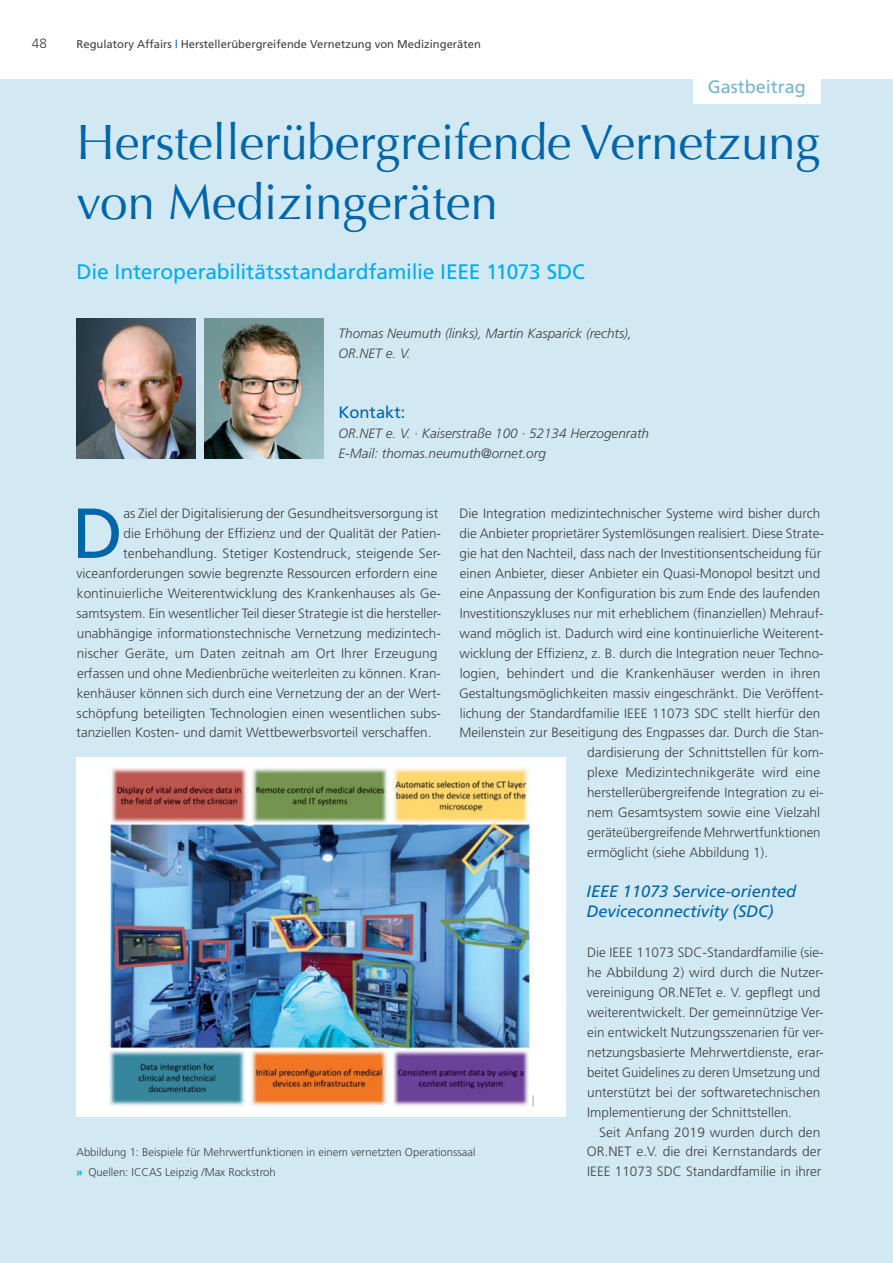
<style>
.page{position:relative;width:893px;height:1263px;background:#fff}
.page>*{position:absolute;margin:0;border:0;box-sizing:border-box;transform-origin:0 0}
.t1{font:70.65px "Frutiger LT Std";color:#0066a9}
.t2{font:49.5px/59.8px "Optima";letter-spacing:-.005em;color:#0066a9}
.t3{font:21px "Frutiger LT Std";letter-spacing:-.01em;color:#00aeef}
.t4{font:18px "Frutiger LT Std";color:#76b4cf}
.t5{font:italic 16.5px/20px "Frutiger";letter-spacing:-.005em;color:#0066a9}
.t6{font:16.5px "Frutiger LT Std";color:#0066a9}
.t7{font:300 13.5px/20px "Frutiger LT Std";color:#414042}
.t8{font:italic 300 13.5px/20px "Frutiger LT Std";color:#414042}
.t9{font:300 11.25px/20px "Frutiger LT Std";color:#414042}
.t10{font:11.25px "Frutiger";color:#414042}
.s1{color:#0066a9}
.s2{font-weight:700;color:#00aeef}
</style>
<div class="page">
<div style="left:0;top:79px;width:893px;height:1184px;background:#d2e9f3"></div>
<div style="left:693px;top:69px;width:128px;height:34px;background:#fff"></div>
<img style="left:77px;top:318px;width:119px;height:140px">
<img style="left:204px;top:318px;width:119px;height:140px">
<div style="left:77px;top:757px;width:489px;height:359px;background:#fff"></div>
<img style="left:108px;top:768px;width:426px;height:339px">
<p class="t7" style="left:32px;top:33px;width:17px">48</p>
<p class="t10" style="left:77px;top:37px;width:406px">Regulatory Affairs <span class="s1">|</span> Herstellerübergreifende Vernetzung von Medizingeräten</p>
<h3 class="t4" style="left:708px;top:76px;width:100px">Gastbeitrag</h3>
<h2 class="t2" style="left:77px;top:113px;width:745px">Herstellerübergreifende Vernetzung von Medizingeräten</h2>
<h3 class="t3" style="left:77px;top:259px;width:510px">Die Interoperabilitätsstandardfamilie IEEE 11073 SDC</h3>
<p class="t8" style="left:338px;top:324px;width:295px">Thomas Neumuth (links), Martin Kasparick (rechts),<br>OR.NET e. V.</p>
<p class="t6" style="left:338px;top:403px;width:68px">Kontakt:</p>
<p class="t8" style="left:338px;top:424px;width:312px">OR.NET e. V. · Kaiserstraße 100 · 52134 Herzogenrath<br>E-Mail: thomas.neumuth@ornet.org</p>
<h1 class="t1" style="left:72px;top:492px;width:53px">D</h1>
<p class="t7" style="left:123px;top:503px;width:316px">as Ziel der Digitalisierung der Gesundheitsversorgung ist</p>
<p class="t7" style="left:124px;top:523px;width:319px">die Erhöhung der Effizienz und der Qualität der Patien-</p>
<p class="t7" style="left:123px;top:543px;width:320px">tenbehandlung. Stetiger Kostendruck, steigende Ser-</p>
<p class="t7" style="left:77px;top:563px;width:362px">viceanforderungen sowie begrenzte Ressourcen erfordern eine</p>
<p class="t7" style="left:77px;top:583px;width:366px">kontinuierliche Weiterentwicklung des Krankenhauses als Ge-</p>
<p class="t7" style="left:77px;top:603px;width:366px">samtsystem. Ein wesentlicher Teil dieser Strategie ist die hersteller-</p>
<p class="t7" style="left:77px;top:623px;width:366px">unabhängige informationstechnische Vernetzung medizintech-</p>
<p class="t7" style="left:77px;top:643px;width:362px">nischer Geräte, um Daten zeitnah am Ort Ihrer Erzeugung</p>
<p class="t7" style="left:77px;top:663px;width:365px">erfassen und ohne Medienbrüche weiterleiten zu können. Kran-</p>
<p class="t7" style="left:77px;top:683px;width:366px">kenhäuser können sich durch eine Vernetzung der an der Wert-</p>
<p class="t7" style="left:77px;top:703px;width:366px">schöpfung beteiligten Technologien einen wesentlichen subs-</p>
<p class="t7" style="left:77px;top:723px;width:357px">tanziellen Kosten- und damit Wettbewerbsvorteil verschaffen.</p>
<p class="t7" style="left:459px;top:503px;width:366px">Die Integration medizintechnischer Systeme wird bisher durch die Anbieter proprietärer Systemlösungen realisiert. Diese Strate&shy;gie hat den Nachteil, dass nach der Investitionsentscheidung für einen Anbieter, dieser Anbieter ein Quasi-Monopol besitzt und eine Anpassung der Konfiguration bis zum Ende des laufenden Investitionszykluses nur mit erheblichem (finanziellen) Mehrauf&shy;wand möglich ist. Dadurch wird eine kontinuierliche Weiterent&shy;wicklung der Effizienz, z. B. durch die Integration neuer Techno&shy;logien, behindert und die Krankenhäuser werden in ihren Gestaltungsmöglichkeiten massiv eingeschränkt. Die Veröffent&shy;lichung der Standardfamilie IEEE 11073 SDC stellt hierfür den Meilenstein zur Beseitigung des Engpasses dar. Durch die Stan-</p>
<p class="t9" style="left:77px;top:1143px;width:401px">Abbildung 1: Beispiele für Mehrwertfunktionen in einem vernetzten Operationssaal <span class="s2">»</span> Quellen: ICCAS Leipzig /Max Rockstroh</p>
<p class="t7" style="left:587px;top:743px;width:238px">dardisierung der Schnittstellen für kom&shy;plexe Medizintechnikgeräte wird eine herstellerübergreifende Integration zu ei&shy;nem Gesamtsystem sowie eine Vielzahl geräteübergreifende Mehrwertfunktionen ermöglicht (siehe Abbildung 1).</p>
<p class="t5" style="left:587px;top:881px;width:211px">IEEE 11073 Service-oriented<br>Deviceconnectivity (SDC)</p>
<p class="t7" style="left:587px;top:942px;width:238px">Die IEEE 11073 SDC-Standardfamilie (sie&shy;he Abbildung 2) wird durch die Nutzer&shy;vereinigung OR.NETet e. V. gepflegt und weiterentwickelt. Der gemeinnützige Ver&shy;ein entwickelt Nutzungsszenarien für ver&shy;netzungsbasierte Mehrwertdienste, erar&shy;beitet Guidelines zu deren Umsetzung und unterstützt bei der softwaretechnischen Implementierung der Schnittstellen.</p>
<p class="t7" style="left:587px;top:1122px;width:236px;text-align:justify;text-indent:12px">Seit Anfang 2019 wurden durch den OR.NET e.V. die drei Kernstandards der IEEE 11073 SDC Standardfamilie in ihrer</p>
</div>
